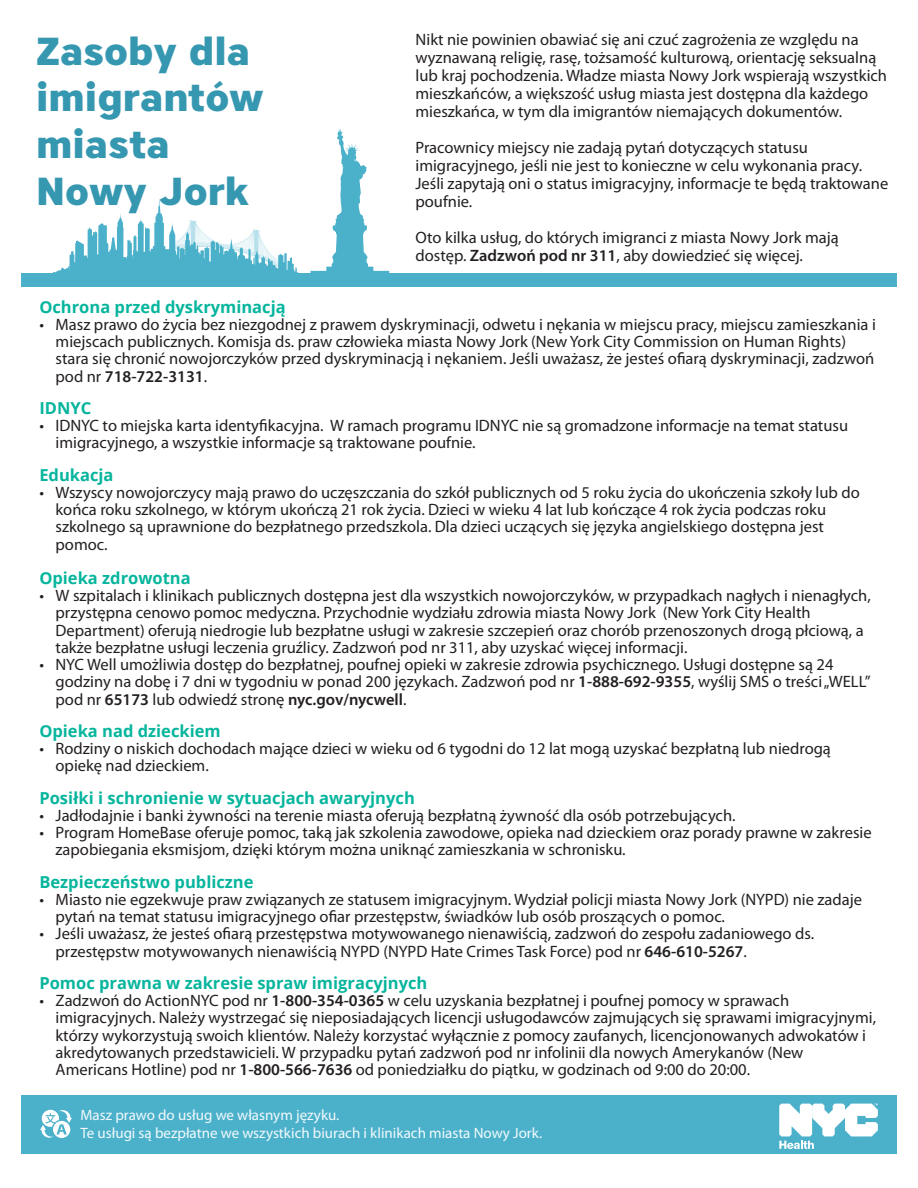
<style>
.page{position:relative;width:918px;height:1188px;background:#fff}
.page>*{position:absolute;margin:0;border:0;box-sizing:border-box;transform-origin:0 0}
.t1{font:800 39px/46.8px "Core Sans A75";color:#3697b1}
.t2{font:16.5px/17.2px "Myriad Pro";color:#231f20}
.t3{font:700 16.5px "Open Sans";color:#06b59d}
.t4{font:15px/18px "Myriad Pro";color:#f2f9fb}
.s1{font-weight:600}
</style>
<div class="page">
<div style="left:21px;top:1096px;width:876px;height:58px;background:#4bb1cb"></div>
<svg style="left:53px;top:199px;width:245px;height:74px"></svg>
<div style="left:21px;top:273px;width:876px;height:13px;background:#4bb1cb"></div>
<svg style="left:310px;top:128px;width:79px;height:145px"></svg>
<svg style="left:779px;top:1104px;width:99px;height:45px"></svg>
<svg style="left:40px;top:1110px;width:32px;height:28px"></svg>
<h1 class="t1" style="left:36px;top:27px;width:229px">Zasoby dla imigrantów miasta<br>Nowy Jork</h1>
<p class="t2" style="left:416px;top:31px;width:473px;line-height:18px">Nikt nie powinien obawiać się ani czuć zagrożenia ze względu na wyznawaną religię, rasę, tożsamość kulturową, orientację seksualną lub kraj pochodzenia. Władze miasta Nowy Jork wspierają wszystkich mieszkańców, a większość usług miasta jest dostępna dla każdego mieszkańca, w tym dla imigrantów niemających dokumentów.</p>
<p class="t2" style="left:416px;top:139px;width:474px;line-height:18px">Pracownicy miejscy nie zadają pytań dotyczących statusu imigracyjnego, jeśli nie jest to konieczne w celu wykonania pracy.<br>Jeśli zapytają oni o status imigracyjny, informacje te będą traktowane poufnie.</p>
<p class="t2" style="left:416px;top:229px;width:425px;line-height:18px">Oto kilka usług, do których imigranci z miasta Nowy Jork mają dostęp. <span class="s1">Zadzwoń pod nr 311</span>, aby dowiedzieć się więcej.</p>
<p class="t3" style="left:39px;top:295px;width:248px">Ochrona przed dyskryminacją</p>
<p class="t2" style="left:56px;top:316px;width:822px;text-indent:-16px">• Masz prawo do życia bez niezgodnej z prawem dyskryminacji, odwetu i nękania w miejscu pracy, miejscu zamieszkania i miejscach publicznych. Komisja ds. praw człowieka miasta Nowy Jork (New York City Commission on Human Rights) stara się chronić nowojorczyków przed dyskryminacją i nękaniem. Jeśli uważasz, że jesteś ofiarą dyskryminacji, zadzwoń pod nr <span class="s1">718-722-3131</span>.</p>
<p class="t3" style="left:39px;top:396px;width:53px">IDNYC</p>
<p class="t2" style="left:56px;top:417px;width:794px;text-indent:-16px">• IDNYC to miejska karta identyfikacyjna. W ramach programu IDNYC nie są gromadzone informacje na temat statusu imigracyjnego, a wszystkie informacje są traktowane poufnie.</p>
<p class="t3" style="left:39px;top:463px;width:76px">Edukacja</p>
<p class="t2" style="left:56px;top:484px;width:806px;text-indent:-16px">• Wszyscy nowojorczycy mają prawo do uczęszczania do szkół publicznych od 5 roku życia do ukończenia szkoły lub do końca roku szkolnego, w którym ukończą 21 rok życia. Dzieci w wieku 4 lat lub kończące 4 rok życia podczas roku szkolnego są uprawnione do bezpłatnego przedszkola. Dla dzieci uczących się języka angielskiego dostępna jest pomoc.</p>
<p class="t3" style="left:39px;top:566px;width:153px">Opieka zdrowotna</p>
<p class="t2" style="left:56px;top:587px;width:817px;text-indent:-16px">• W szpitalach i klinikach publicznych dostępna jest dla wszystkich nowojorczyków, w przypadkach nagłych i nienagłych, przystępna cenowo pomoc medyczna. Przychodnie wydziału zdrowia miasta Nowy Jork (New York City Health Department) oferują niedrogie lub bezpłatne usługi w zakresie szczepień oraz chorób przenoszonych drogą płciową, a także bezpłatne usługi leczenia gruźlicy. Zadzwoń pod nr 311, aby uzyskać więcej informacji.</p>
<p class="t2" style="left:56px;top:656px;width:817px;text-indent:-16px">• NYC Well umożliwia dostęp do bezpłatnej, poufnej opieki w zakresie zdrowia psychicznego. Usługi dostępne są 24 godziny na dobę i 7 dni w tygodniu w ponad 200 językach. Zadzwoń pod nr <span class="s1">1-888-692-9355</span>, wyślij SMS o treści „WELL” pod nr <span class="s1">65173</span> lub odwiedź stronę <span class="s1">nyc.gov/nycwell</span>.</p>
<p class="t3" style="left:39px;top:719px;width:183px">Opieka nad dzieckiem</p>
<p class="t2" style="left:56px;top:740px;width:777px;text-indent:-16px">• Rodziny o niskich dochodach mające dzieci w wieku od 6 tygodni do 12 lat mogą uzyskać bezpłatną lub niedrogą opiekę nad dzieckiem.</p>
<p class="t3" style="left:39px;top:786px;width:377px">Posiłki i schronienie w sytuacjach awaryjnych</p>
<p class="t2" style="left:39px;top:807px;width:698px">• Jadłodajnie i banki żywności na terenie miasta oferują bezpłatną żywność dla osób potrzebujących.</p>
<p class="t2" style="left:56px;top:824px;width:818px;text-indent:-16px">• Program HomeBase oferuje pomoc, taką jak szkolenia zawodowe, opieka nad dzieckiem oraz porady prawne w zakresie zapobiegania eksmisjom, dzięki którym można uniknąć zamieszkania w schronisku.</p>
<p class="t3" style="left:39px;top:870px;width:216px">Bezpieczeństwo publiczne</p>
<p class="t2" style="left:56px;top:891px;width:808px;text-indent:-16px">• Miasto nie egzekwuje praw związanych ze statusem imigracyjnym. Wydział policji miasta Nowy Jork (NYPD) nie zadaje pytań na temat statusu imigracyjnego ofiar przestępstw, świadków lub osób proszących o pomoc.</p>
<p class="t2" style="left:56px;top:926px;width:760px;text-indent:-16px">• Jeśli uważasz, że jesteś ofiarą przestępstwa motywowanego nienawiścią, zadzwoń do zespołu zadaniowego ds. przestępstw motywowanych nienawiścią NYPD (NYPD Hate Crimes Task Force) pod nr <span class="s1">646-610-5267</span>.</p>
<p class="t3" style="left:39px;top:971px;width:390px">Pomoc prawna w zakresie spraw imigracyjnych</p>
<p class="t2" style="left:56px;top:992px;width:822px;text-indent:-16px">• Zadzwoń do ActionNYC pod nr <span class="s1">1-800-354-0365</span> w celu uzyskania bezpłatnej i poufnej pomocy w sprawach imigracyjnych. Należy wystrzegać się nieposiadających licencji usługodawców zajmujących się sprawami imigracyjnymi, którzy wykorzystują swoich klientów. Należy korzystać wyłącznie z pomocy zaufanych, licencjonowanych adwokatów i akredytowanych przedstawicieli. W przypadku pytań zadzwoń pod nr infolinii dla nowych Amerykanów (New Americans Hotline) pod nr <span class="s1">1-800-566-7636</span> od poniedziałku do piątku, w godzinach od 9:00 do 20:00.</p>
<p class="t4" style="left:80px;top:1106px;width:463px">Masz prawo do usług we własnym języku.<br>Te usługi są bezpłatne we wszystkich biurach i klinikach miasta Nowy Jork.</p>
</div>
